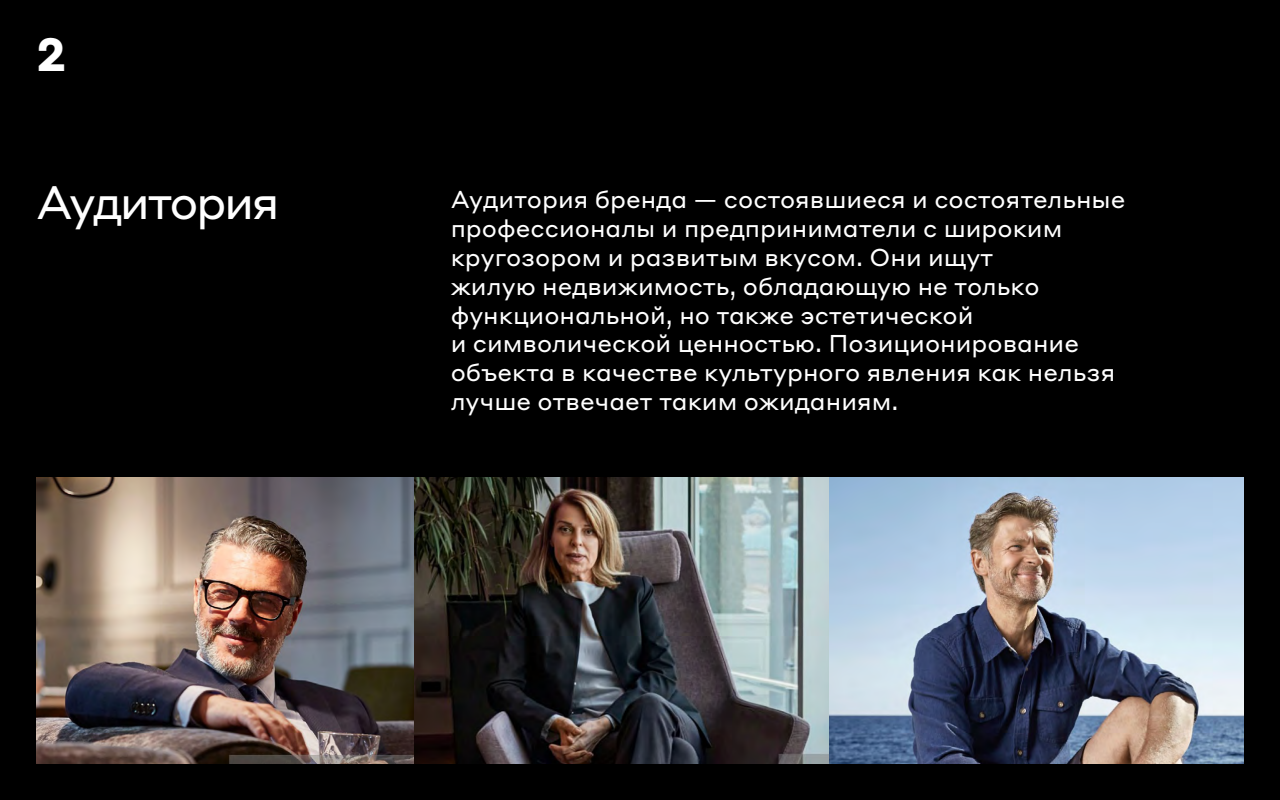
<style>
.page{position:relative;width:1280px;height:800px;background:#000}
.page>*{position:absolute;margin:0;border:0;box-sizing:border-box;transform-origin:0 0}
.t1{font:46px "Styrene ALC";letter-spacing:-.055em;color:#fff}
.t2{font:700 46px "Styrene ALC";color:#fff}
.t3{font:24px/28.8px "Styrene ALC";color:#fff}
</style>
<div class="page">
<img style="left:36px;top:478px;width:379px;height:286px">
<img style="left:415px;top:478px;width:414px;height:286px">
<img style="left:829px;top:478px;width:415px;height:286px">
<p class="t2" style="left:36px;top:15px;width:31px">2</p>
<p class="t1" style="left:36px;top:163px;width:245px">Аудитория</p>
<p class="t3" style="left:451px;top:183px;width:676px">Аудитория бренда — состоявшиеся и состоятельные профессионалы и предприниматели с широким кругозором и развитым вкусом. Они ищут<br>жилую недвижимость, обладающую не только функциональной, но также эстетической<br>и символической ценностью. Позиционирование объекта в качестве культурного явления как нельзя лучше отвечает таким ожиданиям.</p>
</div>
